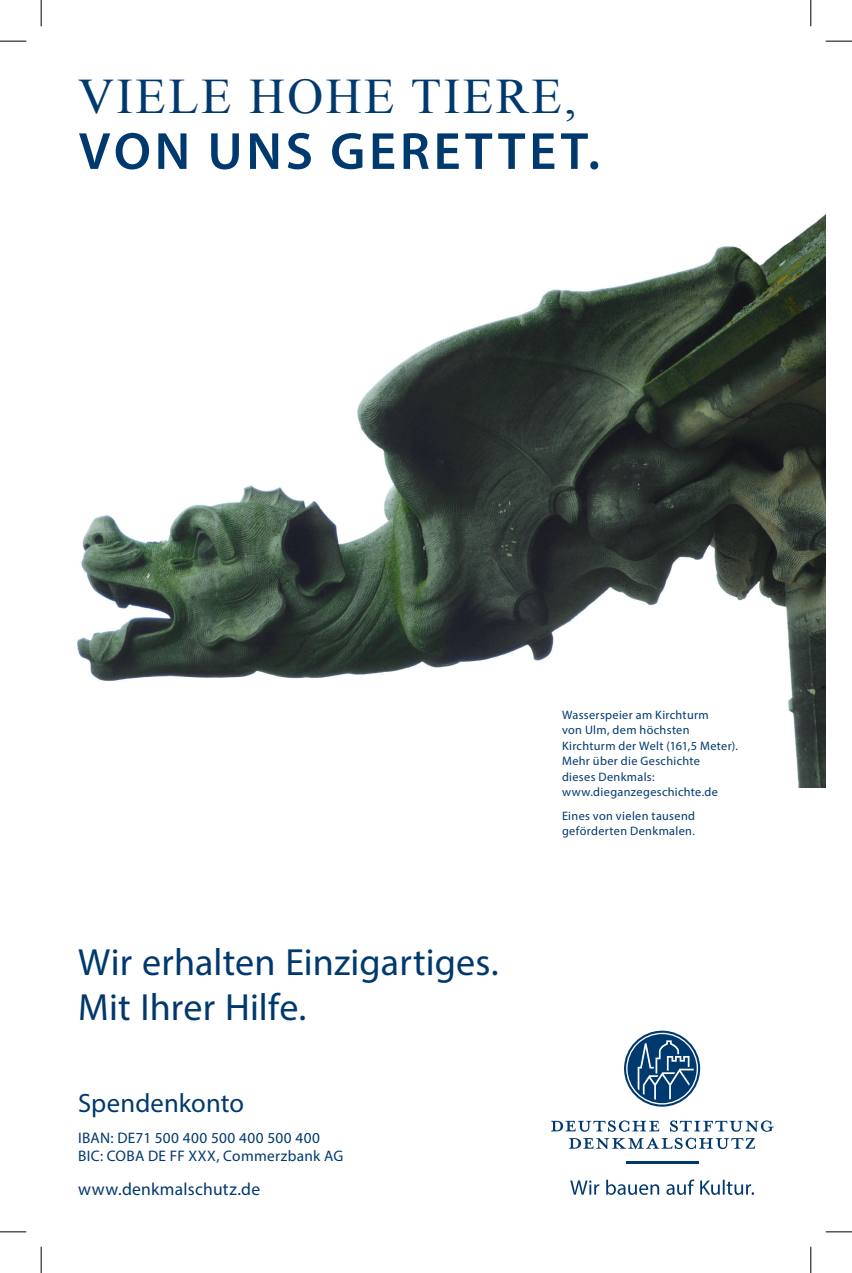
<style>
.page{position:relative;width:852px;height:1273px;background:#fff}
.page>*{position:absolute;margin:0;border:0;box-sizing:border-box;transform-origin:0 0}
.t1{font:600 52.68px "Myriad Pro";letter-spacing:.07em;color:#00396e}
.t2{font:49.7px "Times New Roman";letter-spacing:.05em;color:#00396e}
.t3{font:37.98px/45.7px "Myriad Pro";letter-spacing:.005em;color:#00396e}
.t4{font:26.6px "Myriad Pro";letter-spacing:.005em;color:#00396e}
.t5{font:17.5px "Myriad Pro";letter-spacing:.015em;color:#00396e}
.t6{font:15.22px/18.4px "Myriad Pro";letter-spacing:.025em;color:#00396e}
.t7{font:12.25px/15.4px "Myriad Pro";letter-spacing:.03em;color:#00396e}
</style>
<div class="page">
<hr style="left:625px;top:1161px;width:73px;height:2px;background:#00396e">
<svg style="left:568px;top:1138px;width:186px;height:11px"></svg>
<svg style="left:551px;top:1120px;width:108px;height:12px"></svg>
<svg style="left:670px;top:1120px;width:103px;height:12px"></svg>
<svg style="left:624px;top:1031px;width:75px;height:76px"></svg>
<svg style="left:570px;top:1179px;width:183px;height:16px"></svg>
<img style="left:77px;top:214px;width:748px;height:574px">
<svg style="left:0;top:41px;width:26px;height:1px"></svg>
<svg style="left:825px;top:41px;width:26px;height:1px"></svg>
<svg style="left:0;top:1231px;width:26px;height:1px"></svg>
<svg style="left:825px;top:1231px;width:26px;height:1px"></svg>
<svg style="left:41px;top:0;width:1px;height:26px"></svg>
<svg style="left:41px;top:1247px;width:1px;height:26px"></svg>
<svg style="left:810px;top:0;width:1px;height:26px"></svg>
<svg style="left:810px;top:1247px;width:1px;height:26px"></svg>
<h2 class="t2" style="left:78px;top:63px;width:499px">VIELE HOHE TIERE,</h2>
<h1 class="t1" style="left:79px;top:118px;width:522px">VON UNS GERETTET.</h1>
<h3 class="t3" style="left:78px;top:938px;width:422px">Wir erhalten Einzigartiges.<br>Mit Ihrer Hilfe.</h3>
<h3 class="t4" style="left:78px;top:1086px;width:167px">Spendenkonto</h3>
<p class="t6" style="left:78px;top:1128px;width:266px">IBAN: DE71 500 400 500 400 500 400<br>BIC: COBA DE FF XXX, Commerzbank AG</p>
<h3 class="t5" style="left:78px;top:1178px;width:183px">www.denkmalschutz.de</h3>
<p class="t7" style="left:562px;top:707px;width:177px">Wasserspeier am Kirchturm<br>von Ulm, dem höchsten<br>Kirchturm der Welt (161,5 Meter).<br>Mehr über die Geschichte<br>dieses Denkmals: www.dieganzegeschichte.de</p>
<p class="t7" style="left:562px;top:808px;width:134px">Eines von vielen tausend geförderten Denkmalen.</p>
</div>
